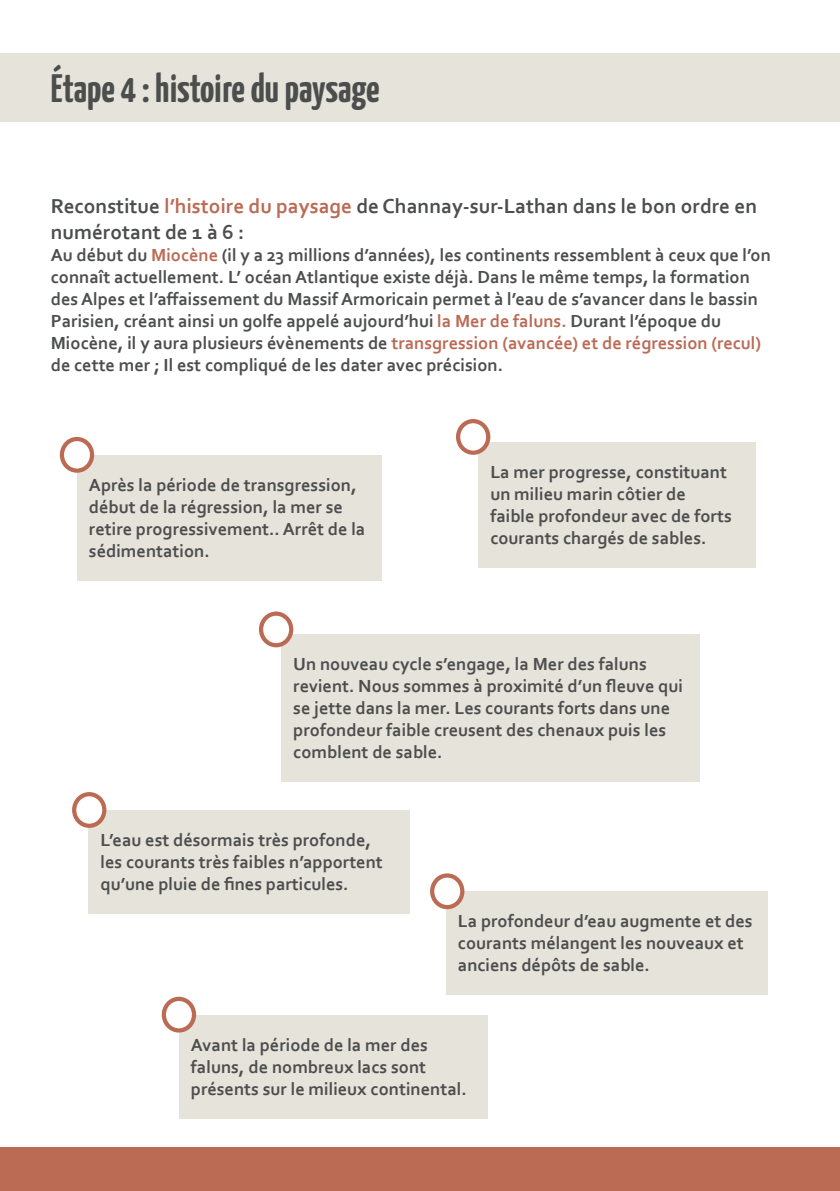
<style>
.page{position:relative;width:840px;height:1191px;background:#fff}
.page>*{position:absolute;margin:0;border:0;box-sizing:border-box;transform-origin:0 0}
.t1{font:700 39.4px "Yanone Kaffeesatz";color:#4c4d4d}
.t2{font:700 21.2px/25.4px "Corbel";color:#4c4d4d}
.t3{font:700 18.4px/22px "Corbel";color:#4c4d4d}
.s1{color:#bb6a54}
</style>
<div class="page">
<div style="left:0;top:53px;width:839px;height:69px;background:#e6e3db"></div>
<div style="left:77px;top:455px;width:304px;height:126px;background:#e6e3db"></div>
<div style="left:281px;top:634px;width:418px;height:148px;background:#e6e3db"></div>
<div style="left:88px;top:810px;width:321px;height:104px;background:#e6e3db"></div>
<div style="left:445px;top:891px;width:322px;height:104px;background:#e6e3db"></div>
<div style="left:179px;top:1014px;width:308px;height:104px;background:#e6e3db"></div>
<div style="left:478px;top:441px;width:277px;height:126px;background:#e6e3db"></div>
<div style="left:62px;top:439px;width:30px;height:31px;background:#fff;border-radius:50%"></div>
<div style="left:60px;top:437px;width:34px;height:36px;border:4px solid #bb6a54;border-radius:50%"></div>
<svg style="left:458px;top:421px;width:30px;height:32px"></svg>
<div style="left:455px;top:419px;width:35px;height:36px;border:4px solid #bb6a54;border-radius:50%"></div>
<svg style="left:261px;top:613px;width:30px;height:32px"></svg>
<div style="left:259px;top:611px;width:34px;height:36px;border:4px solid #bb6a54;border-radius:50%"></div>
<div style="left:74px;top:794px;width:30px;height:31px;background:#fff;border-radius:50%"></div>
<div style="left:72px;top:792px;width:34px;height:36px;border:4px solid #bb6a54;border-radius:50%"></div>
<div style="left:432px;top:875px;width:30px;height:32px;background:#fff;border-radius:50%"></div>
<div style="left:430px;top:873px;width:34px;height:36px;border:4px solid #bb6a54;border-radius:50%"></div>
<svg style="left:164px;top:998px;width:30px;height:32px"></svg>
<div style="left:162px;top:996px;width:34px;height:36px;border:4px solid #bb6a54;border-radius:50%"></div>
<div style="left:0;top:1147px;width:839px;height:44px;background:#bb6a54"></div>
<h1 class="t1" style="left:51px;top:60px;width:330px">Étape 4 : histoire du paysage</h1>
<p class="t2" style="left:51px;top:193px;width:707px">Reconstitue <span class="s1">l’histoire du paysage</span> de Channay-sur-Lathan dans le bon ordre en numérotant de 1 à 6 :</p>
<p class="t3" style="left:51px;top:243px;width:721px">Au début du <span class="s1">Miocène</span> (il y a 23 millions d’années), les continents ressemblent à ceux que l’on connaît actuellement. L’ océan Atlantique existe déjà. Dans le même temps, la formation des Alpes et l’affaissement du Massif Armoricain permet à l’eau de s’avancer dans le bassin Parisien, créant ainsi un golfe appelé aujourd’hui <span class="s1">la Mer de faluns.</span> Durant l’époque du Miocène, il y aura plusieurs évènements de <span class="s1">transgression (avancée) et de régression (recul) </span>de cette mer ; Il est compliqué de les dater avec précision.</p>
<p class="t3" style="left:89px;top:473px;width:278px">Après la période de transgression, début de la régression, la mer se retire progressivement.. Arrêt de la sédimentation.</p>
<p class="t3" style="left:490px;top:460px;width:243px">La mer progresse, constituant un milieu marin côtier de faible profondeur avec de forts courants chargés de sables.</p>
<p class="t3" style="left:293px;top:652px;width:391px">Un nouveau cycle s’engage, la Mer des faluns revient. Nous sommes à proximité d’un fleuve qui se jette dans la mer. Les courants forts dans une profondeur faible creusent des chenaux puis les comblent de sable.</p>
<p class="t3" style="left:100px;top:828px;width:283px">L’eau est désormais très profonde, les courants très faibles n’apportent qu’une pluie de fines particules.</p>
<p class="t3" style="left:457px;top:909px;width:296px">La profondeur d’eau augmente et des courants mélangent les nouveaux et anciens dépôts de sable.</p>
<p class="t3" style="left:191px;top:1033px;width:277px">Avant la période de la mer des faluns, de nombreux lacs sont présents sur le milieux continental.</p>
</div>
